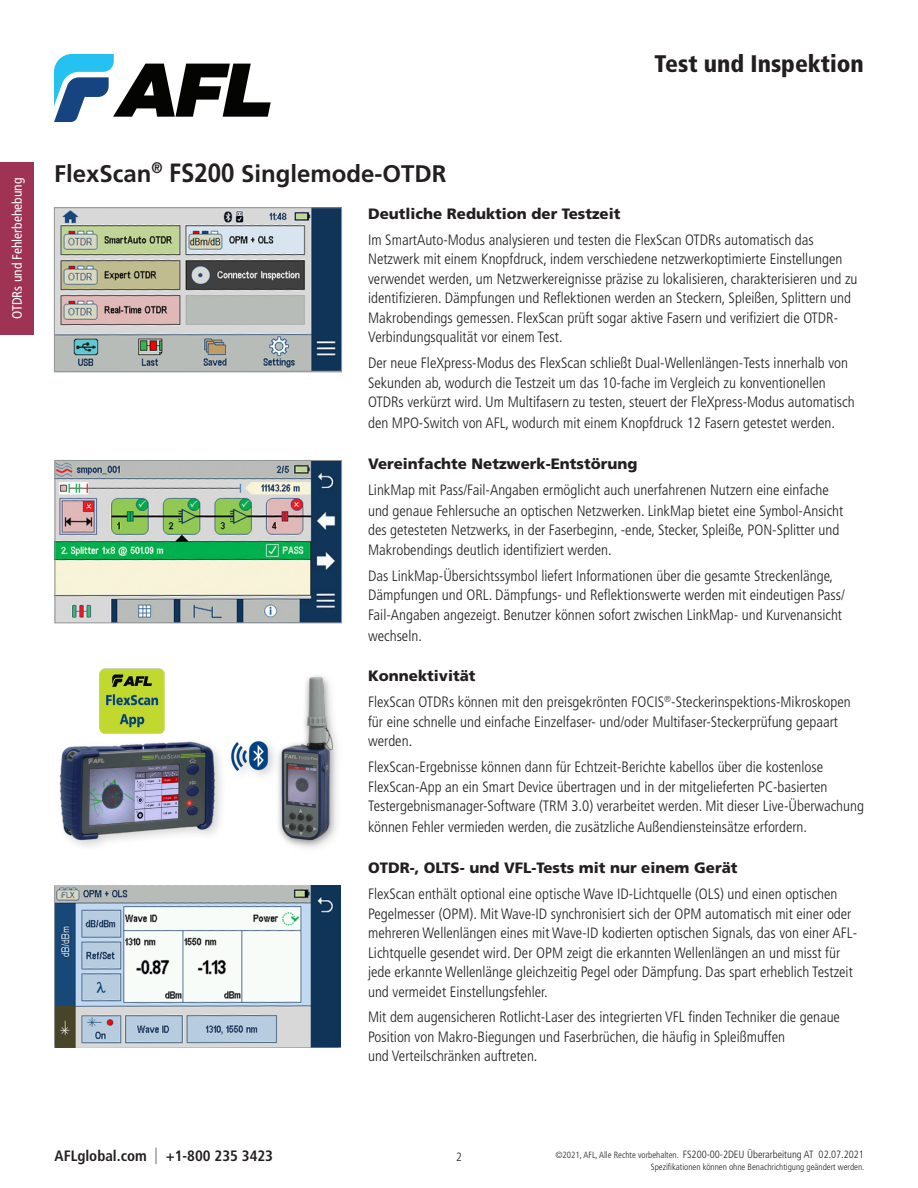
<style>
.page{position:relative;width:918px;height:1188px;background:#fff}
.page>*{position:absolute;margin:0;border:0;box-sizing:border-box;transform-origin:0 0}
.t1{font:700 24px "Frutiger LT Std";color:#231f20}
.t2{font:900 condensed 24px "Frutiger LT Std";color:#231f20}
.PP_Body{font:300 condensed 15px/19.5px "Frutiger LT Std";color:#231f20}
.PP_Subhead{font:900 15px "Frutiger LT Std";color:#231f20}
.t3{font:700 condensed 15px "Frutiger LT Std";color:#231f20}
.t4{font:condensed 13.5px "Frutiger LT Std";color:#fff}
.t5{font:300 condensed 12px "Frutiger LT Std";color:#231f20}
.t6{font:300 condensed 10.5px "Frutiger LT Std";color:#231f20}
.t7{font:300 condensed 9px "Frutiger LT Std";color:#231f20}
.s1{font-size:26.4px}
.s2{font-size:16.5px;color:#939598}
.s3{font-size:9px}
</style>
<div class="page">
<svg style="left:54px;top:54px;width:217px;height:68px"></svg>
<div style="left:0;top:162px;width:34px;height:173px;background:#9f3353"></div>
<img style="left:56px;top:209px;width:284px;height:161px">
<div style="left:54px;top:207px;width:288px;height:165px;border:1px solid #939598"></div>
<img style="left:57px;top:462px;width:283px;height:159px">
<div style="left:55px;top:460px;width:287px;height:163px;border:1px solid #939598"></div>
<img style="left:55px;top:886px;width:286px;height:161px">
<img style="left:59px;top:675px;width:278px;height:173px">
<img style="left:96px;top:668px;width:72px;height:69px">
<h1 class="t2" style="left:655px;top:49px;width:211px">Test und Inspektion</h1>
<p class="t4" style="left:9px;top:319px;width:143px;rotate:-90deg">OTDRs und Fehlerbehebung</p>
<h1 class="t1" style="left:54px;top:159px;width:394px">FlexScan<sup>®</sup> <span class="s1">FS200</span> Singlemode-OTDR</h1>
<p class="PP_Subhead" style="left:368px;top:204px;width:254px">Deutliche Reduktion der Testzeit</p>
<p class="PP_Body" style="left:368px;top:230px;width:491px">Im SmartAuto-Modus analysieren und testen die FlexScan OTDRs automatisch das Netzwerk mit einem Knopfdruck, indem verschiedene netzwerkoptimierte Einstellungen verwendet werden, um Netzwerkereignisse präzise zu lokalisieren, charakterisieren und zu identifizieren. Dämpfungen und Reflektionen werden an Steckern, Spleißen, Splittern und Makrobendings gemessen. FlexScan prüft sogar aktive Fasern und verifiziert die OTDR-Verbindungsqualität vor einem Test.</p>
<p class="PP_Body" style="left:368px;top:353px;width:488px">Der neue FleXpress-Modus des FlexScan schließt Dual-Wellenlängen-Tests innerhalb von<br>Sekunden ab, wodurch die Testzeit um das 10-fache im Vergleich zu konventionellen<br>OTDRs verkürzt wird. Um Multifasern zu testen, steuert der FleXpress-Modus automatisch</p>
<p class="PP_Body" style="left:368px;top:413px;width:468px">den MPO-Switch von AFL, wodurch mit einem Knopfdruck 12 Fasern getestet werden.</p>
<p class="PP_Subhead" style="left:368px;top:454px;width:271px">Vereinfachte Netzwerk-Entstörung</p>
<p class="PP_Body" style="left:368px;top:479px;width:477px;line-height:21px">LinkMap mit Pass/Fail-Angaben ermöglicht auch unerfahrenen Nutzern eine einfache und genaue Fehlersuche an optischen Netzwerken. LinkMap bietet eine Symbol-Ansicht</p>
<p class="PP_Body" style="left:368px;top:521px;width:473px">des getesteten Netzwerks, in der Faserbeginn, -ende, Stecker, Spleiße, PON-Splitter und<br>Makrobendings deutlich identifiziert werden.</p>
<p class="PP_Body" style="left:368px;top:566px;width:478px">Das LinkMap-Übersichtssymbol liefert Informationen über die gesamte Streckenlänge,<br>Dämpfungen und ORL. Dämpfungs- und Reflektionswerte werden mit eindeutigen Pass/<br>Fail-Angaben angezeigt. Benutzer können sofort zwischen LinkMap- und Kurvenansicht</p>
<p class="PP_Body" style="left:368px;top:626px;width:55px">wechseln.</p>
<p class="PP_Subhead" style="left:368px;top:667px;width:109px">Konnektivität</p>
<p class="PP_Body" style="left:368px;top:693px;width:484px">FlexScan OTDRs können mit den preisgekrönten FOCIS<sup>®</sup>-Steckerinspektions-Mikroskopen für eine schnelle und einfache Einzelfaser- und/oder Multifaser-Steckerprüfung gepaart werden.</p>
<p class="PP_Body" style="left:368px;top:758px;width:497px">FlexScan-Ergebnisse können dann für Echtzeit-Berichte kabellos über die kostenlose<br>FlexScan-App an ein Smart Device übertragen und in der mitgelieferten PC-basierten<br>Testergebnismanager-Software (TRM 3.0) verarbeitet werden. Mit dieser Live-Überwachung</p>
<p class="PP_Body" style="left:368px;top:818px;width:441px">können Fehler vermieden werden, die zusätzliche Außendiensteinsätze erfordern.</p>
<p class="PP_Subhead" style="left:368px;top:859px;width:371px">OTDR-, OLTS- und VFL-Tests mit nur einem Gerät</p>
<p class="PP_Body" style="left:368px;top:884px;width:491px">FlexScan enthält optional eine optische Wave ID-Lichtquelle (OLS) und einen optischen Pegelmesser (OPM). Mit Wave-ID synchronisiert sich der OPM automatisch mit einer oder mehreren Wellenlängen eines mit Wave-ID kodierten optischen Signals, das von einer AFL-Lichtquelle gesendet wird. Der OPM zeigt die erkannten Wellenlängen an und misst für jede erkannte Wellenlänge gleichzeitig Pegel oder Dämpfung. Das spart erheblich Testzeit und vermeidet Einstellungsfehler.</p>
<p class="PP_Body" style="left:368px;top:1008px;width:473px">Mit dem augensicheren Rotlicht-Laser des integrierten VFL finden Techniker die genaue<br>Position von Makro-Biegungen und Faserbrüchen, die häufig in Spleißmuffen<br>und Verteilschränken auftreten.</p>
<p class="t3" style="left:55px;top:1147px;width:220px">AFLglobal.com <span class="s2">|</span> +1-800 235 3423</p>
<p class="t5" style="left:456px;top:1150px;width:7px">2</p>
<p class="t6" style="left:555px;top:1148px;width:310px"><span class="s3">©2021, AFL, Alle Rechte vorbehalten.</span> FS200-00-2DEU Überarbeitung AT 02.07.2021</p>
<p class="t7" style="left:651px;top:1162px;width:215px">Spezifikationen können ohne Benachrichtigung geändert werden.</p>
</div>
